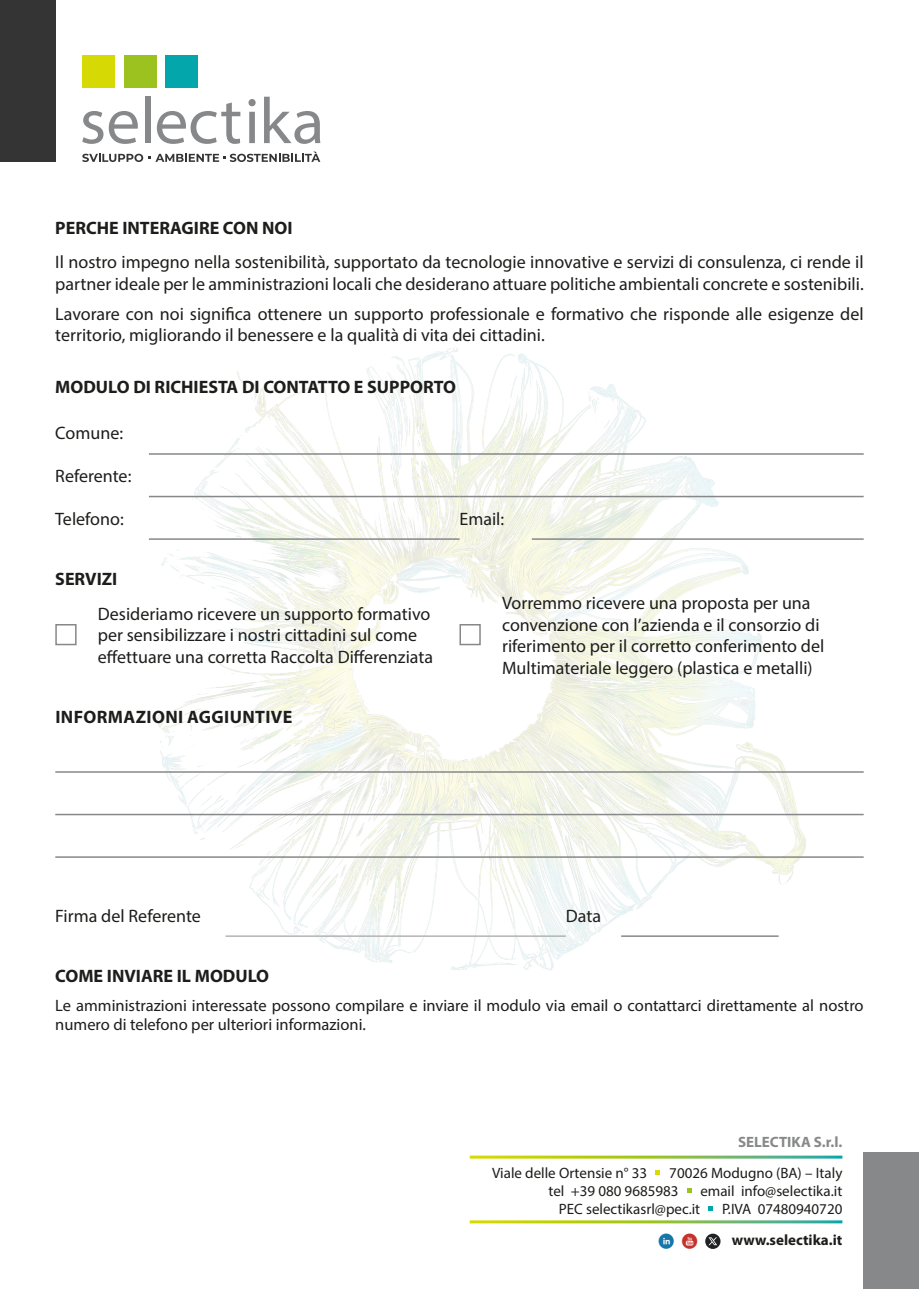
<style>
.page{position:relative;width:919px;height:1289px;background:#fff}
.page>*{position:absolute;margin:0;border:0;box-sizing:border-box;transform-origin:0 0}
.t1{font:18px/21.6px "Myriad Pro";color:#1d1d1b}
.t2{font:700 18px "Myriad Pro";color:#1d1d1b}
.t3{font:700 18px "Myriad Pro";letter-spacing:.02em;color:#1d1d1b}
.t4{font:16.5px/19.8px "Myriad Pro";color:#1d1d1b}
.t5{font:15px "Myriad Pro";color:#1d1d1b}
.t6{font:700 15px "Myriad Pro";color:#1d1d1b}
.t7{font:700 15px "Myriad Pro";color:#878889}
.t8{font:15px "Social Media Circled";color:#1477a9}
.s1{color:#c5312b}
</style>
<div class="page">
<div style="left:863px;top:1152px;width:55px;height:136px;background:#878889"></div>
<div style="left:0;top:0;width:55px;height:162px;background:#343434"></div>
<svg style="left:82px;top:111px;width:21px;height:33px"></svg>
<svg style="left:109px;top:111px;width:29px;height:33px"></svg>
<div style="left:145px;top:97px;width:6px;height:46px;background:#878889"></div>
<svg style="left:157px;top:102px;width:83px;height:42px"></svg>
<svg style="left:248px;top:99px;width:7px;height:44px"></svg>
<svg style="left:264px;top:97px;width:56px;height:47px"></svg>
<div style="left:82px;top:55px;width:33px;height:33px;background:#d6d904"></div>
<div style="left:124px;top:55px;width:33px;height:33px;background:#9cc21f"></div>
<div style="left:165px;top:55px;width:33px;height:33px;background:#03a6ab"></div>
<svg style="left:82px;top:154px;width:61px;height:8px"></svg>
<svg style="left:149px;top:151px;width:171px;height:11px"></svg>
<img style="left:55px;top:347px;width:809px;height:624px">
<svg style="left:655px;top:1170px;width:5px;height:4px"></svg>
<svg style="left:687px;top:1188px;width:4px;height:4px"></svg>
<svg style="left:708px;top:1206px;width:4px;height:4px"></svg>
<svg style="left:705px;top:1233px;width:15px;height:15px"></svg>
<svg style="left:708px;top:1237px;width:9px;height:8px"></svg>
<hr style="left:149px;top:453px;width:310px;height:2px;background:#878889">
<hr style="left:459px;top:453px;width:72px;height:2px;background:#878889">
<hr style="left:531px;top:453px;width:332px;height:2px;background:#878889">
<hr style="left:149px;top:496px;width:310px;height:1px;background:#878889">
<hr style="left:459px;top:496px;width:72px;height:1px;background:#878889">
<hr style="left:531px;top:496px;width:332px;height:1px;background:#878889">
<hr style="left:149px;top:538px;width:310px;height:2px;background:#878889">
<hr style="left:531px;top:538px;width:332px;height:2px;background:#878889">
<div style="left:55px;top:624px;width:22px;height:21px;border:2px solid #878889"></div>
<div style="left:459px;top:624px;width:21px;height:21px;border:2px solid #878889"></div>
<hr style="left:55px;top:771px;width:808px;height:1px;background:#878889">
<hr style="left:55px;top:813px;width:808px;height:2px;background:#878889">
<hr style="left:55px;top:856px;width:808px;height:1px;background:#878889">
<hr style="left:225px;top:935px;width:341px;height:1px;background:#b4b4b4">
<hr style="left:621px;top:935px;width:157px;height:1px;background:#878889">
<p class="t2" style="left:55px;top:217px;width:239px">PERCHE INTERAGIRE CON NOI</p>
<p class="t1" style="left:55px;top:251px;width:809px">Il nostro impegno nella sostenibilità, supportato da tecnologie innovative e servizi di consulenza, ci rende il partner ideale per le amministrazioni locali che desiderano attuare politiche ambientali concrete e sostenibili.</p>
<p class="t1" style="left:55px;top:302px;width:809px">Lavorare con noi significa ottenere un supporto professionale e formativo che risponde alle esigenze del territorio, migliorando il benessere e la qualità di vita dei cittadini.</p>
<p class="t2" style="left:55px;top:376px;width:402px">MODULO DI RICHIESTA DI CONTATTO E SUPPORTO</p>
<p class="t1" style="left:55px;top:422px;width:69px">Comune:</p>
<p class="t1" style="left:55px;top:465px;width:78px">Referente:</p>
<p class="t1" style="left:55px;top:507px;width:70px">Telefono:</p>
<p class="t1" style="left:459px;top:507px;width:46px">Email:</p>
<p class="t2" style="left:55px;top:569px;width:63px">SERVIZI</p>
<p class="t1" style="left:98px;top:602px;width:337px">Desideriamo ricevere un supporto formativo per sensibilizzare i nostri cittadini sul come effettuare una corretta Raccolta Differenziata</p>
<p class="t1" style="left:502px;top:592px;width:324px">Vorremmo ricevere una proposta per una convenzione con l’azienda e il consorzio di riferimento per il corretto conferimento del Multimateriale leggero (plastica e metalli)</p>
<p class="t3" style="left:55px;top:707px;width:238px">INFORMAZIONI AGGIUNTIVE</p>
<p class="t1" style="left:55px;top:904px;width:147px">Firma del Referente</p>
<p class="t1" style="left:566px;top:904px;width:37px">Data</p>
<p class="t2" style="left:55px;top:966px;width:215px">COME INVIARE IL MODULO</p>
<p class="t4" style="left:55px;top:994px;width:809px">Le amministrazioni interessate possono compilare e inviare il modulo via email o contattarci direttamente al nostro numero di telefono per ulteriori informazioni.</p>
<p class="t7" style="left:738px;top:1133px;width:106px">SELECTIKA S.r.l.</p>
<p class="t5" style="left:492px;top:1163px;width:156px">Viale delle Ortensie n° 33</p>
<p class="t5" style="left:669px;top:1163px;width:174px">70026 Modugno (BA) – Italy</p>
<p class="t5" style="left:548px;top:1181px;width:131px">tel +39 080 9685983</p>
<p class="t5" style="left:700px;top:1181px;width:143px">email info@selectika.it</p>
<p class="t5" style="left:558px;top:1199px;width:143px">PEC selectikasrl@pec.it</p>
<p class="t5" style="left:722px;top:1199px;width:122px">P.IVA 07480940720</p>
<p class="t8" style="left:658px;top:1233px;width:41px">C <span class="s1">P</span></p>
<p class="t6" style="left:731px;top:1231px;width:112px">www.selectika.it</p>
</div>
